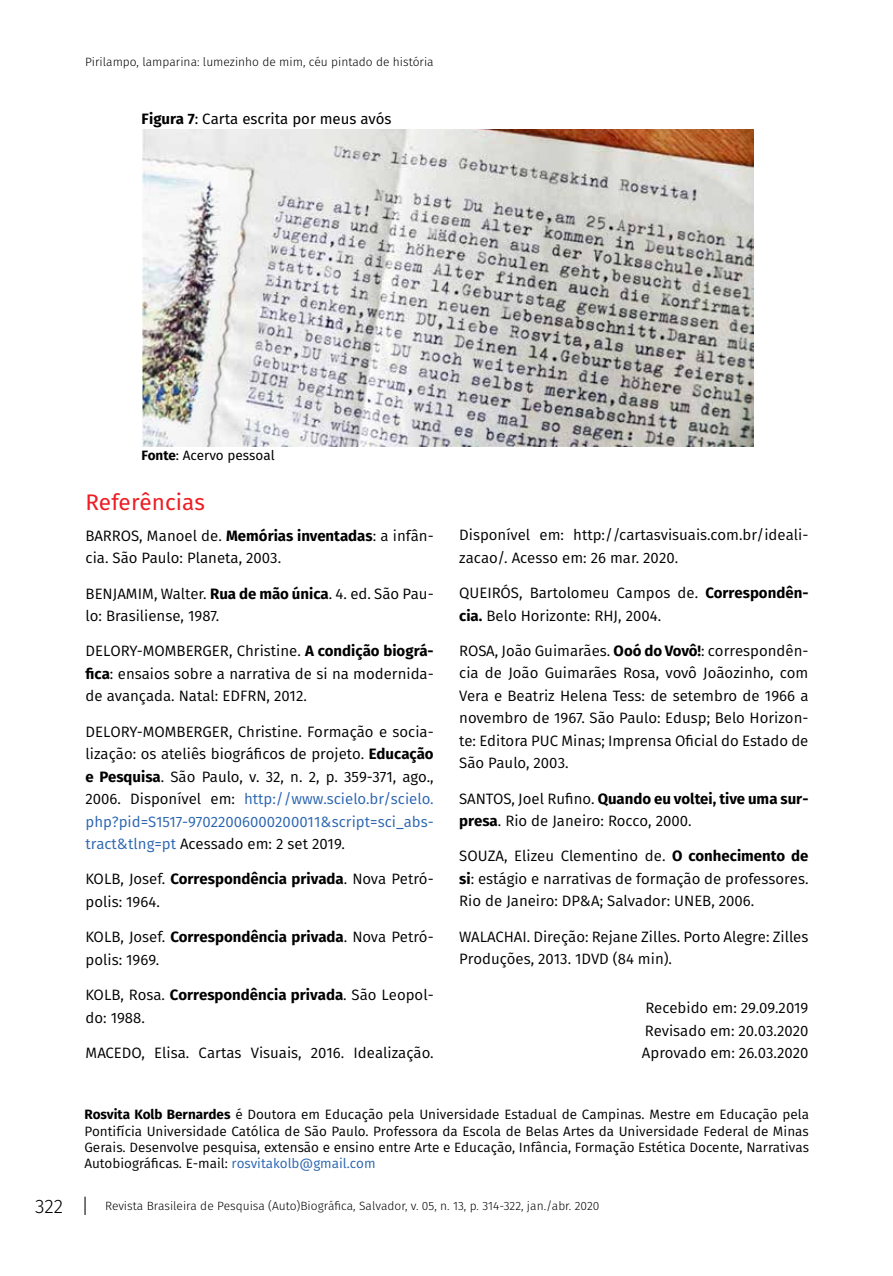
<style>
.page{position:relative;width:893px;height:1276px;background:#fff}
.page>*{position:absolute;margin:0;border:0;box-sizing:border-box;transform-origin:0 0}
.t1{font:22.5px "Fira Sans";color:#ed1d24}
.t2{font:300 19.5px "Fira Sans";color:#000}
.t3{font:15px/22.5px "Fira Sans";color:#000}
.t4{font:15px "Fira Sans";color:#000}
.t5{font:13.5px/16.2px "Fira Sans";color:#000;text-align:justify}
.t6{font:13.5px "Fira Sans";color:#000}
.t7{font:300 12px "Fira Sans";color:#000}
.s1{font-weight:700}
.s2{color:#2964b0}
</style>
<div class="page">
<svg style="left:85px;top:1196px;width:1px;height:19px"></svg>
<img style="left:142px;top:129px;width:611px;height:317px">
<p class="t7" style="left:85px;top:53px;width:350px">Pirilampo, lamparina: lumezinho de mim, céu pintado de história</p>
<p class="t4" style="left:141px;top:107px;width:252px"><span class="s1">Figura 7</span>: Carta escrita por meus avós</p>
<p class="t6" style="left:141px;top:445px;width:135px"><span class="s1">Fonte</span>: Acervo pessoal</p>
<h1 class="t1" style="left:86px;top:485px;width:121px">Referências</h1>
<p class="t3" style="left:86px;top:524px;width:350px">BARROS, Manoel de. <span class="s1">Memórias inventadas</span>: a infân&shy;cia. São Paulo: Planeta, 2003.</p>
<p class="t3" style="left:86px;top:582px;width:350px">BENJAMIM, Walter. <span class="s1">Rua de mão única</span>. 4. ed. São Pau&shy;lo: Brasiliense, 1987.</p>
<p class="t3" style="left:86px;top:639px;width:350px;text-align:justify">DELORY-MOMBERGER, Christine. <span class="s1">A condição biográ&shy;fica</span>: ensaios sobre a narrativa de si na modernida&shy;de avançada. Natal: EDFRN, 2012.</p>
<p class="t3" style="left:86px;top:720px;width:350px;text-align:justify">DELORY-MOMBERGER, Christine. Formação e socia&shy;lização: os ateliês biográficos de projeto. <span class="s1">Educação e Pesquisa</span>. São Paulo, v. 32, n. 2, p. 359-371, ago., 2006. Disponível em: <span class="s2">http://www.scielo.br/scielo. php?pid=S1517-97022006000200011&amp;script=sci_abs&shy;tract&amp;tlng=pt</span> Acessado em: 2 set 2019.</p>
<p class="t3" style="left:86px;top:867px;width:350px">KOLB, Josef. <span class="s1">Correspondência privada</span>. Nova Petró&shy;polis: 1964.</p>
<p class="t3" style="left:86px;top:925px;width:350px">KOLB, Josef. <span class="s1">Correspondência privada</span>. Nova Petró&shy;polis: 1969.</p>
<p class="t3" style="left:86px;top:983px;width:350px">KOLB, Rosa. <span class="s1">Correspondência privada</span>. São Leopol&shy;do: 1988.</p>
<p class="t3" style="left:86px;top:1041px;width:350px">MACEDO, Elisa. Cartas Visuais, 2016. Idealização.</p>
<p class="t3" style="left:459px;top:523px;width:351px">Disponível em: http://cartasvisuais.com.br/ideali&shy;zacao/. Acesso em: 26 mar. 2020.</p>
<p class="t3" style="left:459px;top:581px;width:351px">QUEIRÓS, Bartolomeu Campos de. <span class="s1">Correspondên&shy;cia.</span> Belo Horizonte: RHJ, 2004.</p>
<p class="t3" style="left:459px;top:639px;width:351px;text-align:justify">ROSA, João Guimarães. <span class="s1">Ooó do Vovô!</span>: correspondên&shy;cia de João Guimarães Rosa, vovô Joãozinho, com Vera e Beatriz Helena Tess: de setembro de 1966 a novembro de 1967. São Paulo: Edusp; Belo Horizon&shy;te: Editora PUC Minas; Imprensa Oficial do Estado de São Paulo, 2003.</p>
<p class="t3" style="left:459px;top:787px;width:351px">SANTOS, Joel Rufino. <span class="s1">Quando eu voltei, tive uma sur&shy;presa</span>. Rio de Janeiro: Rocco, 2000.</p>
<p class="t3" style="left:459px;top:844px;width:351px;text-align:justify">SOUZA, Elizeu Clementino de. <span class="s1">O conhecimento de si</span>: estágio e narrativas de formação de professores.<br>Rio de Janeiro: DP&amp;A; Salvador: UNEB, 2006.</p>
<p class="t3" style="left:459px;top:925px;width:351px">WALACHAI. Direção: Rejane Zilles. Porto Alegre: Zilles<br>Produções, 2013. 1DVD (84 min).</p>
<p class="t3" style="left:642px;top:996px;width:168px;text-align:justify">Recebido em: 29.09.2019<br>Revisado em: 20.03.2020<br>Aprovado em: 26.03.2020</p>
<p class="t5" style="left:85px;top:1106px;width:726px"><span class="s1">Rosvita Kolb Bernardes</span> é Doutora em Educação pela Universidade Estadual de Campinas. Mestre em Educação pela Pontifícia Universidade Católica de São Paulo. Professora da Escola de Belas Artes da Universidade Federal de Minas Gerais. Desenvolve pesquisa, extensão e ensino entre Arte e Educação, Infância, Formação Estética Docente, Narrativas Autobiográficas. E-mail: <span class="s2">rosvitakolb@gmail.com</span></p>
<h2 class="t2" style="left:35px;top:1192px;width:30px">322</h2>
<p class="t7" style="left:105px;top:1197px;width:496px">Revista Brasileira de Pesquisa (Auto)Biográfica, Salvador, v. 05, n. 13, p. 314-322, jan./abr. 2020</p>
</div>
